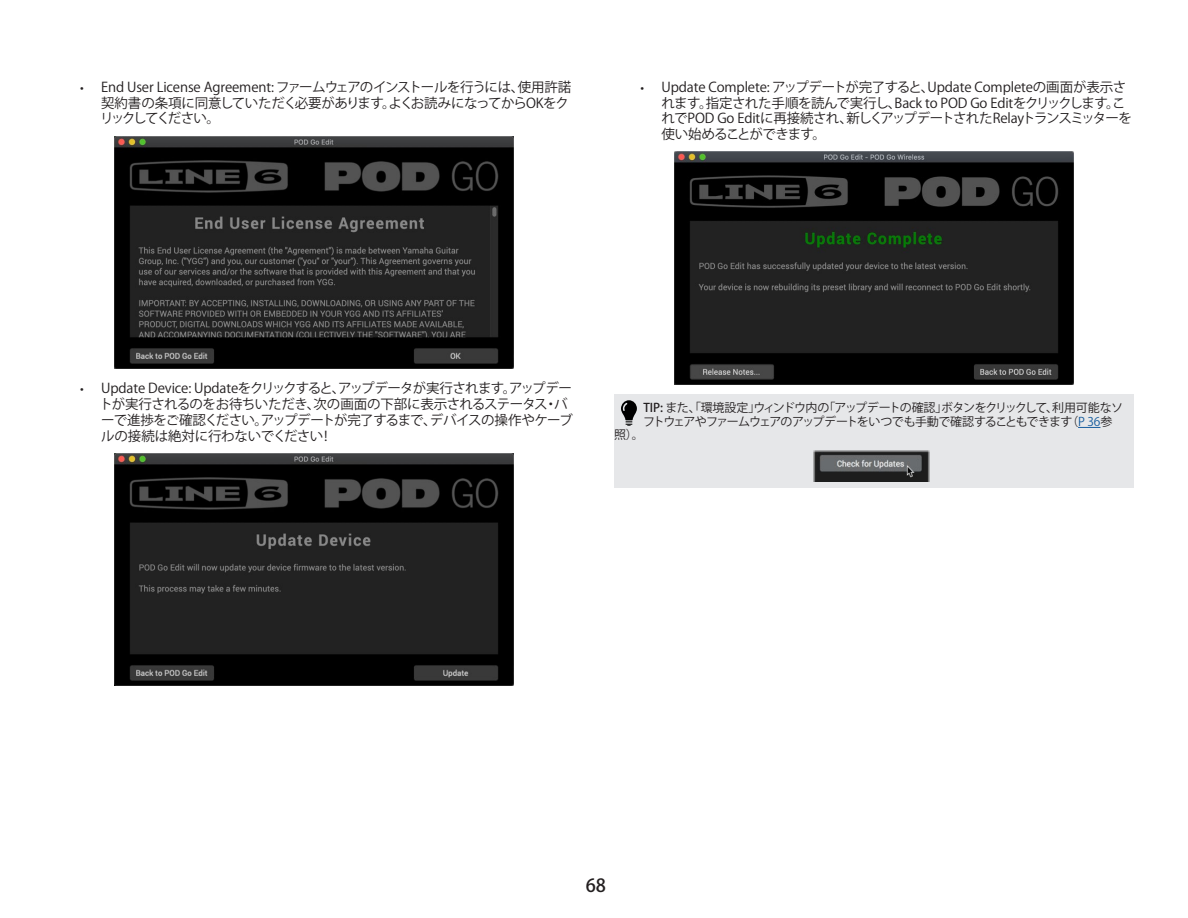
<style>
.page{position:relative;width:1188px;height:918px;background:#fff}
.page>*{position:absolute;margin:0;border:0;box-sizing:border-box;transform-origin:0 0}
.t1{font:500 18px "Koz Go Pro";color:#231f20}
.t2{font:13.5px/15.8px "Koz Go Pro";letter-spacing:-.025em;color:#231f20}
.Notez_Nested{font:12px "Koz Go Pro";letter-spacing:-.06em;color:#231f20}
.s1{font-size:12px}
.s2{font-weight:500}
.s3{color:#175d9e}
</style>
<div class="page">
<img style="left:114px;top:136px;width:399px;height:232px">
<img style="left:114px;top:454px;width:399px;height:232px">
<img style="left:675px;top:152px;width:399px;height:232px">
<div style="left:614px;top:394px;width:520px;height:93px;background:#e6e7e9"></div>
<svg style="left:1078px;top:427px;width:22px;height:1px"></svg>
<svg style="left:621px;top:400px;width:16px;height:26px"></svg>
<img style="left:813px;top:450px;width:116px;height:31px">
<p class="t2" style="left:100px;top:79px;width:473px;text-indent:-20px"><span class="s1">•</span> End User License Agreement: ファームウェアのインストールを行うには、使用許諾契約書の条項に同意していただく必要があります。よくお読みになってからOKをクリックしてください。</p>
<p class="t2" style="left:662px;top:79px;width:472px;text-indent:-21px"><span class="s1">•</span> Update Complete: アップデートが完了すると、Update Completeの画面が表示されます。指定された手順を読んで実行し、Back to POD Go Editをクリックします。これでPOD Go Editに再接続され、新しくアップデートされたRelayトランスミッターを使い始めることができます。</p>
<p class="t2" style="left:99px;top:381px;width:475px;text-indent:-19px"><span class="s1">•</span> Update Device: Updateをクリックすると、アップデータが実行されます。アップデートが実行されるのをお待ちいただき、次の画面の下部に表示されるステータス・バーで進捗をご確認ください。アップデートが完了するまで、デバイスの操作やケーブルの接続は絶対に行わないでください！</p>
<p class="Notez_Nested" style="left:614px;top:427px;width:31px">照）。</p>
<p class="Notez_Nested" style="left:644px;top:400px;width:481px"><span class="s2">TIP:</span> また、「環境設定」ウィンドウ内の「アップデートの確認」ボタンをクリックして、利用可能なソ</p>
<p class="Notez_Nested" style="left:643px;top:414px;width:471px">フトウェアやファームウェアのアップデートをいつでも手動で確認することもできます（<span class="s3">P 36</span>参</p>
<h1 class="t1" style="left:586px;top:874px;width:22px">68</h1>
</div>
